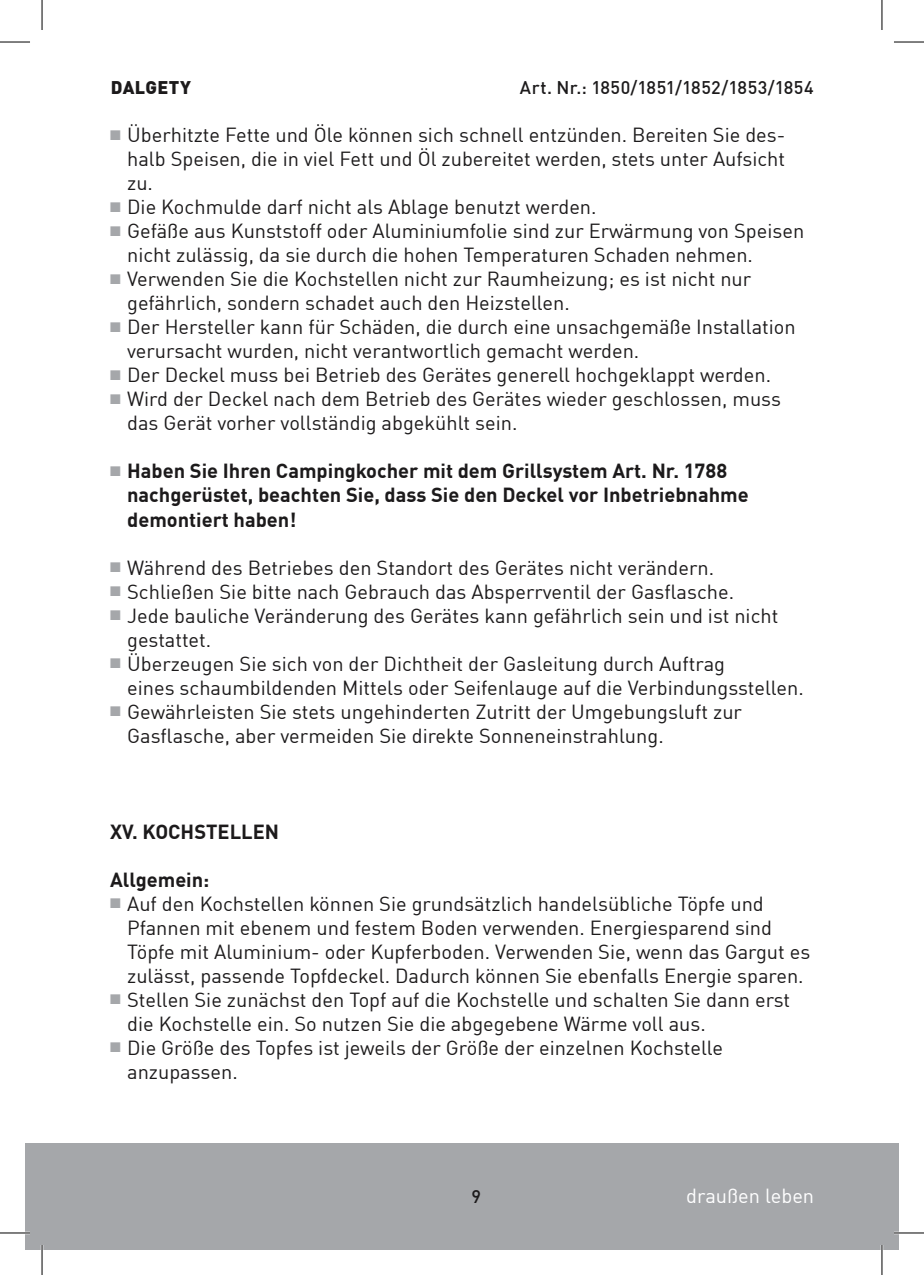
<style>
.page{position:relative;width:924px;height:1275px;background:#fff}
.page>*{position:absolute;margin:0;border:0;box-sizing:border-box;transform-origin:0 0}
.t1{font:20px/24px "DIN Offc";color:#1c1a1b}
.t2{font:700 20px/24px "DIN Offc";color:#1c1a1b}
.t3{font:20px "DIN Offc";color:#fff}
.t4{font:500 18px "DIN Offc";letter-spacing:.025em;color:#1c1a1b}
.t5{font:900 18px "DIN Offc";letter-spacing:.02em;color:#1c1a1b}
.s1{color:#a5a7aa}
</style>
<div class="page">
<div style="left:25px;top:1143px;width:873px;height:107px;background:#a5a7aa"></div>
<hr style="left:0;top:1231px;width:30px;height:3px;background:#fff">
<hr style="left:893px;top:1231px;width:30px;height:3px;background:#fff">
<hr style="left:41px;top:1245px;width:2px;height:30px;background:#fff">
<hr style="left:880px;top:1245px;width:2px;height:30px;background:#fff">
<hr style="left:0;top:42px;width:30px;height:1px;background:#000">
<hr style="left:893px;top:42px;width:30px;height:1px;background:#000">
<hr style="left:0;top:1232px;width:30px;height:1px;background:#000">
<hr style="left:893px;top:1232px;width:30px;height:1px;background:#000">
<hr style="left:42px;top:0;width:1px;height:30px;background:#000">
<hr style="left:42px;top:1245px;width:1px;height:30px;background:#000">
<hr style="left:881px;top:0;width:1px;height:30px;background:#000">
<hr style="left:881px;top:1245px;width:1px;height:30px;background:#000">
<p class="t5" style="left:111px;top:75px;width:82px">DALGETY</p>
<p class="t4" style="left:519px;top:76px;width:295px">Art. Nr.: 1850/1851/1852/1853/1854</p>
<p class="t1" style="left:127px;top:123px;width:659px;text-align:justify;text-indent:-17px"><span class="s1">■</span> Überhitzte Fette und Öle können sich schnell entzünden. Bereiten Sie des&shy;halb Speisen, die in viel Fett und Öl zubereitet werden, stets unter Aufsicht zu.</p>
<p class="t1" style="left:110px;top:195px;width:487px"><span class="s1">■</span> Die Kochmulde darf nicht als Ablage benutzt werden.</p>
<p class="t1" style="left:127px;top:219px;width:678px;text-indent:-17px"><span class="s1">■</span> Gefäße aus Kunststoff oder Aluminiumfolie sind zur Erwärmung von Speisen nicht zulässig, da sie durch die hohen Temperaturen Schaden nehmen.</p>
<p class="t1" style="left:127px;top:267px;width:625px;text-indent:-17px"><span class="s1">■</span> Verwenden Sie die Kochstellen nicht zur Raumheizung; es ist nicht nur gefährlich, sondern schadet auch den Heizstellen.</p>
<p class="t1" style="left:127px;top:315px;width:669px;text-indent:-17px"><span class="s1">■</span> Der Hersteller kann für Schäden, die durch eine unsachgemäße Installation verursacht wurden, nicht verantwortlich gemacht werden.</p>
<p class="t1" style="left:110px;top:363px;width:662px"><span class="s1">■</span> Der Deckel muss bei Betrieb des Gerätes generell hochgeklappt werden.</p>
<p class="t1" style="left:127px;top:387px;width:655px;text-indent:-17px"><span class="s1">■</span> Wird der Deckel nach dem Betrieb des Gerätes wieder geschlossen, muss das Gerät vorher vollständig abgekühlt sein.</p>
<p class="t2" style="left:127px;top:458px;width:622px;text-indent:-17px"><span class="s1">■</span> Haben Sie Ihren Campingkocher mit dem Grillsystem Art. Nr. 1788 nachgerüstet, beachten Sie, dass Sie den Deckel vor Inbetriebnahme demontiert haben!</p>
<p class="t1" style="left:110px;top:555px;width:605px"><span class="s1">■</span> Während des Betriebes den Standort des Gerätes nicht verändern.</p>
<p class="t1" style="left:110px;top:579px;width:625px"><span class="s1">■</span> Schließen Sie bitte nach Gebrauch das Absperrventil der Gasflasche.</p>
<p class="t1" style="left:127px;top:603px;width:652px;text-indent:-17px"><span class="s1">■</span> Jede bauliche Veränderung des Gerätes kann gefährlich sein und ist nicht gestattet.</p>
<p class="t1" style="left:127px;top:651px;width:678px;text-indent:-17px"><span class="s1">■</span> Überzeugen Sie sich von der Dichtheit der Gasleitung durch Auftrag<br>eines schaumbildenden Mittels oder Seifenlauge auf die Verbindungsstellen.</p>
<p class="t1" style="left:127px;top:699px;width:616px;text-indent:-17px"><span class="s1">■</span> Gewährleisten Sie stets ungehinderten Zutritt der Umgebungsluft zur<br>Gasflasche, aber vermeiden Sie direkte Sonneneinstrahlung.</p>
<p class="t2" style="left:110px;top:818px;width:170px">XV. KOCHSTELLEN</p>
<p class="t2" style="left:110px;top:866px;width:101px">Allgemein:</p>
<p class="t1" style="left:127px;top:891px;width:684px;text-indent:-17px"><span class="s1">■</span> Auf den Kochstellen können Sie grundsätzlich handelsübliche Töpfe und Pfannen mit ebenem und festem Boden verwenden. Energiesparend sind Töpfe mit Aluminium- oder Kupferboden. Verwenden Sie, wenn das Gargut es zulässt, passende Topfdeckel. Dadurch können Sie ebenfalls Energie sparen.</p>
<p class="t1" style="left:127px;top:987px;width:664px;text-indent:-17px"><span class="s1">■</span> Stellen Sie zunächst den Topf auf die Kochstelle und schalten Sie dann erst die Kochstelle ein. So nutzen Sie die abgegebene Wärme voll aus.</p>
<p class="t1" style="left:127px;top:1035px;width:597px;text-indent:-17px"><span class="s1">■</span> Die Größe des Topfes ist jeweils der Größe der einzelnen Kochstelle anzupassen.</p>
<p class="t4" style="left:471px;top:1185px;width:11px">9</p>
<p class="t3" style="left:686px;top:1183px;width:129px">draußen leben</p>
</div>
